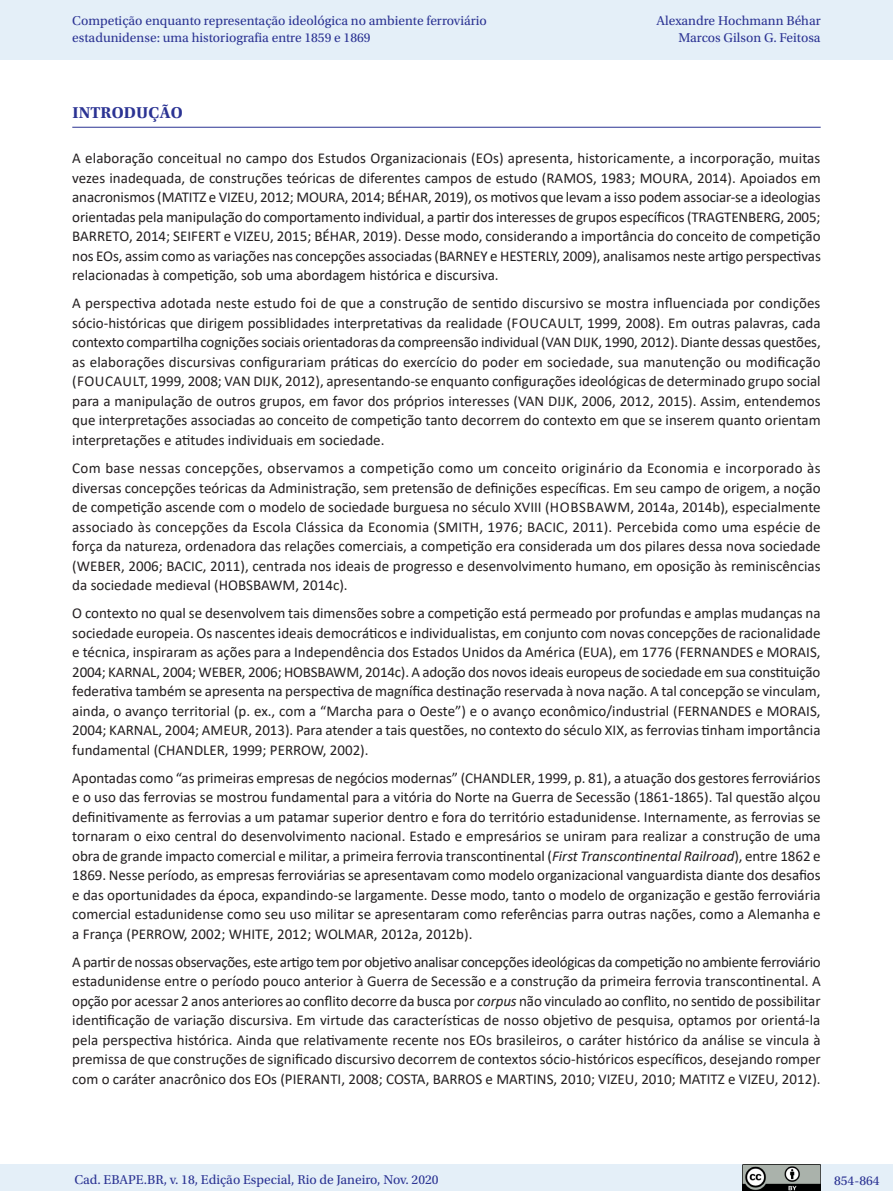
<style>
.page{position:relative;width:893px;height:1191px;background:#fff}
.page>*{position:absolute;margin:0;border:0;box-sizing:border-box;transform-origin:0 0}
._07_1_sub_1{font:700 16.5px "Utopia Std";letter-spacing:.01em;color:#2b3393}
._06_0_texto{font:15px/19.5px "Calibri";color:#231f20;text-align:justify}
.t1{font:13.5px/16.5px "Utopia Std";color:#2b3393}
.s1{font-style:italic}
</style>
<div class="page">
<div style="left:0;top:0;width:893px;height:60px;background:#e4eff8"></div>
<div style="left:0;top:1164px;width:893px;height:27px;background:#e4eff8"></div>
<img style="left:743px;top:1164px;width:78px;height:27px">
<hr style="left:72px;top:127px;width:749px;height:1px;background:#2b3393">
<p class="t1" style="left:72px;top:13px;width:416px">Competição enquanto representação ideológica no ambiente ferroviário estadunidense: uma historiografia entre 1859 e 1869</p>
<p class="t1" style="left:656px;top:13px;width:166px;text-align:right">Alexandre Hochmann Béhar<br>Marcos Gilson G. Feitosa</p>
<p class="_07_1_sub_1" style="left:72px;top:103px;width:112px">INTRODUÇÃO</p>
<p class="_06_0_texto" style="left:72px;top:148px;width:750px">A elaboração conceitual no campo dos Estudos Organizacionais (EOs) apresenta, historicamente, a incorporação, muitas vezes inadequada, de construções teóricas de diferentes campos de estudo (RAMOS, 1983; MOURA, 2014). Apoiados em anacronismos (MATITZ e VIZEU, 2012; MOURA, 2014; BÉHAR, 2019), os motivos que levam a isso podem associar-se a ideologias orientadas pela manipulação do comportamento individual, a partir dos interesses de grupos específicos (TRAGTENBERG, 2005; BARRETO, 2014; SEIFERT e VIZEU, 2015; BÉHAR, 2019). Desse modo, considerando a importância do conceito de competição nos EOs, assim como as variações nas concepções associadas (BARNEY e HESTERLY, 2009), analisamos neste artigo perspectivas relacionadas à competição, sob uma abordagem histórica e discursiva.</p>
<p class="_06_0_texto" style="left:72px;top:293px;width:750px">A perspectiva adotada neste estudo foi de que a construção de sentido discursivo se mostra influenciada por condições sócio-históricas que dirigem possiblidades interpretativas da realidade (FOUCAULT, 1999, 2008). Em outras palavras, cada contexto compartilha cognições sociais orientadoras da compreensão individual (VAN DIJK, 1990, 2012). Diante dessas questões, as elaborações discursivas configurariam práticas do exercício do poder em sociedade, sua manutenção ou modificação (FOUCAULT, 1999, 2008; VAN DIJK, 2012), apresentando-se enquanto configurações ideológicas de determinado grupo social para a manipulação de outros grupos, em favor dos próprios interesses (VAN DIJK, 2006, 2012, 2015). Assim, entendemos que interpretações associadas ao conceito de competição tanto decorrem do contexto em que se inserem quanto orientam interpretações e atitudes individuais em sociedade.</p>
<p class="_06_0_texto" style="left:72px;top:458px;width:750px">Com base nessas concepções, observamos a competição como um conceito originário da Economia e incorporado às diversas concepções teóricas da Administração, sem pretensão de definições específicas. Em seu campo de origem, a noção de competição ascende com o modelo de sociedade burguesa no século XVIII (HOBSBAWM, 2014a, 2014b), especialmente associado às concepções da Escola Clássica da Economia (SMITH, 1976; BACIC, 2011). Percebida como uma espécie de força da natureza, ordenadora das relações comerciais, a competição era considerada um dos pilares dessa nova sociedade (WEBER, 2006; BACIC, 2011), centrada nos ideais de progresso e desenvolvimento humano, em oposição às reminiscências da sociedade medieval (HOBSBAWM, 2014c).</p>
<p class="_06_0_texto" style="left:72px;top:603px;width:750px">O contexto no qual se desenvolvem tais dimensões sobre a competição está permeado por profundas e amplas mudanças na sociedade europeia. Os nascentes ideais democráticos e individualistas, em conjunto com novas concepções de racionalidade e técnica, inspiraram as ações para a Independência dos Estados Unidos da América (EUA), em 1776 (FERNANDES e MORAIS, 2004; KARNAL, 2004; WEBER, 2006; HOBSBAWM, 2014c). A adoção dos novos ideais europeus de sociedade em sua constituição federativa também se apresenta na perspectiva de magnífica destinação reservada à nova nação. A tal concepção se vinculam, ainda, o avanço territorial (p. ex., com a “Marcha para o Oeste”) e o avanço econômico/industrial (FERNANDES e MORAIS, 2004; KARNAL, 2004; AMEUR, 2013). Para atender a tais questões, no contexto do século XIX, as ferrovias tinham importância fundamental (CHANDLER, 1999; PERROW, 2002).</p>
<p class="_06_0_texto" style="left:72px;top:767px;width:750px">Apontadas como “as primeiras empresas de negócios modernas” (CHANDLER, 1999, p. 81), a atuação dos gestores ferroviários e o uso das ferrovias se mostrou fundamental para a vitória do Norte na Guerra de Secessão (1861-1865). Tal questão alçou definitivamente as ferrovias a um patamar superior dentro e fora do território estadunidense. Internamente, as ferrovias se tornaram o eixo central do desenvolvimento nacional. Estado e empresários se uniram para realizar a construção de uma obra de grande impacto comercial e militar, a primeira ferrovia transcontinental (<span class="s1">First Transcontinental Railroad</span>), entre 1862 e 1869. Nesse período, as empresas ferroviárias se apresentavam como modelo organizacional vanguardista diante dos desafios e das oportunidades da época, expandindo-se largamente. Desse modo, tanto o modelo de organização e gestão ferroviária comercial estadunidense como seu uso militar se apresentaram como referências parra outras nações, como a Alemanha e a França (PERROW, 2002; WHITE, 2012; WOLMAR, 2012a, 2012b).</p>
<p class="_06_0_texto" style="left:72px;top:951px;width:750px">A partir de nossas observações, este artigo tem por objetivo analisar concepções ideológicas da competição no ambiente ferroviário estadunidense entre o período pouco anterior à Guerra de Secessão e a construção da primeira ferrovia transcontinental. A opção por acessar 2 anos anteriores ao conflito decorre da busca por <span class="s1">corpus</span> não vinculado ao conflito, no sentido de possibilitar identificação de variação discursiva. Em virtude das características de nosso objetivo de pesquisa, optamos por orientá-la pela perspectiva histórica. Ainda que relativamente recente nos EOs brasileiros, o caráter histórico da análise se vincula à premissa de que construções de significado discursivo decorrem de contextos sócio-históricos específicos, desejando romper com o caráter anacrônico dos EOs (PIERANTI, 2008; COSTA, BARROS e MARTINS, 2010; VIZEU, 2010; MATITZ e VIZEU, 2012).</p>
<p class="t1" style="left:74px;top:1171px;width:366px">Cad. EBAPE.BR, v. 18, Edição Especial, Rio de Janeiro, Nov. 2020</p>
<p class="t1" style="left:834px;top:1172px;width:47px">854-864</p>
</div>
